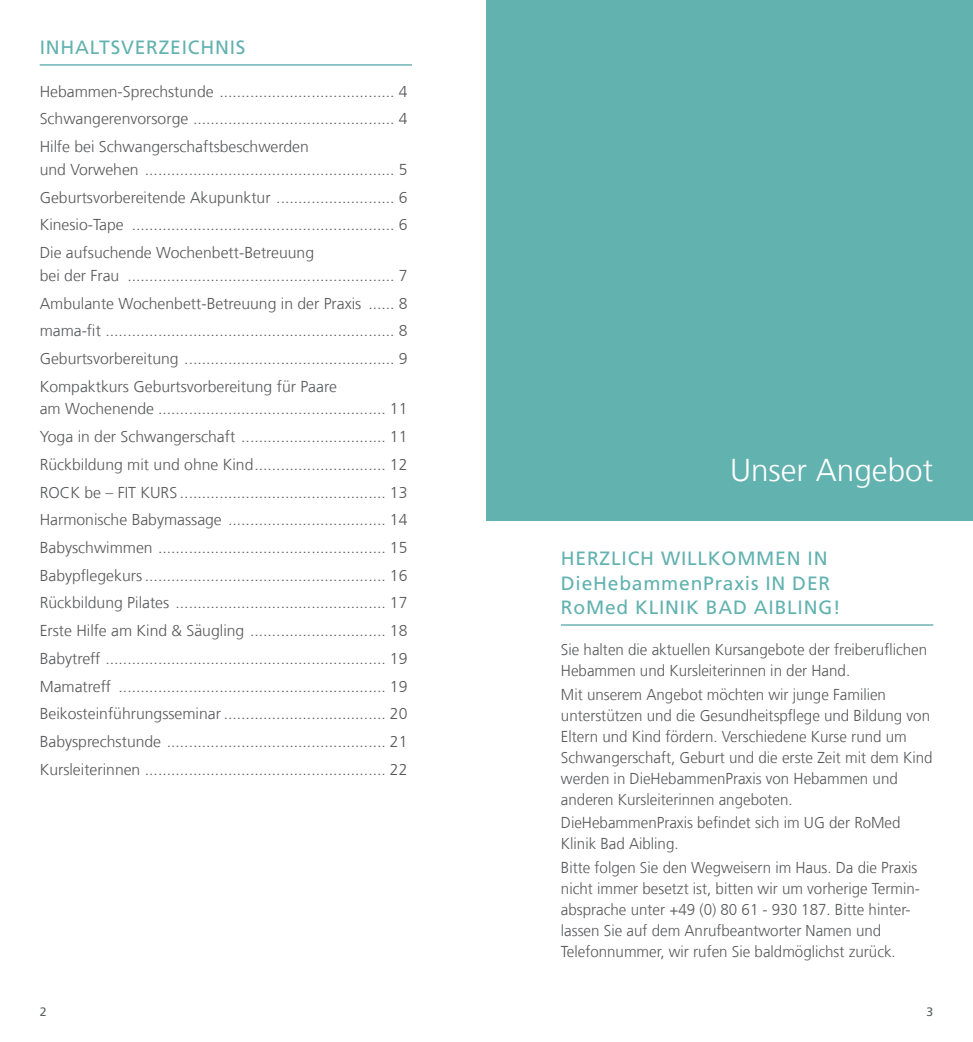
<style>
.page{position:relative;width:973px;height:1042px;background:#fff}
.page>*{position:absolute;margin:0;border:0;box-sizing:border-box;transform-origin:0 0}
.t1{font:300 31.5px "Frutiger LT Com";color:#fff}
.t2{font:19.25px/24.5px "Frutiger LT Com";letter-spacing:.04em;color:#62b2b0}
.t3{font:300 15.75px/27.7px "Frutiger LT Com";color:#57585a;text-align:justify}
.t4{font:300 15.75px/21px "Frutiger LT Com";color:#57585a;scale:.96 1}
.t5{font:12.25px "Frutiger LT Com";color:#5d6067}
</style>
<div class="page">
<div style="left:486px;top:0;width:486px;height:521px;background:#62b2b0"></div>
<hr style="left:561px;top:624px;width:372px;height:2px;background:#82bfbe">
<hr style="left:40px;top:64px;width:372px;height:2px;background:#82bfbe">
<p class="t2" style="left:40px;top:35px;width:207px">I NHALTSVERZEICH NIS</p>
<p class="t3" style="left:40px;top:78px;width:369px">Hebammen-Sprechstunde ........................................ 4<br>Schwangerenvorsorge .............................................. 4<br>Hilfe bei Schwangerschaftsbeschwerden</p>
<p class="t3" style="left:40px;top:156px;width:369px">und Vorwehen ......................................................... 5<br>Geburtsvorbereitende Akupunktur ........................... 6<br>Kinesio-Tape ............................................................ 6<br>Die aufsuchende Wochenbett-Betreuung</p>
<p class="t3" style="left:40px;top:262px;width:369px">bei der Frau ............................................................. 7<br>Ambulante Wochenbett-Betreuung in der Praxis ...... 8 mama-fit .................................................................. 8<br>Geburtsvorbereitung ................................................ 9<br>Kompaktkurs Geburtsvorbereitung für Paare</p>
<p class="t3" style="left:40px;top:395px;width:369px">am Wochenende .................................................... 11<br>Yoga in der Schwangerschaft ................................. 11<br>Rückbildung mit und ohne Kind.............................. 12<br>ROCK be – FIT KURS ............................................... 13<br>Harmonische Babymassage .................................... 14<br>Babyschwimmen .................................................... 15<br>Babypflegekurs ....................................................... 16<br>Rückbildung Pilates ................................................ 17<br>Erste Hilfe am Kind &amp; Säugling ............................... 18<br>Babytreff ................................................................ 19<br>Mamatreff ............................................................. 19<br>Beikosteinführungsseminar ..................................... 20<br>Babysprechstunde .................................................. 21<br>Kursleiterinnen ....................................................... 22</p>
<h1 class="t1" style="left:730px;top:452px;width:205px">Unser Angebot</h1>
<p class="t2" style="left:561px;top:546px;width:281px">HERZLICH WILLKOMMEN IN<br>DIEHEBAMMENPRAXIS IN DER<br>ROMED KLINIK BAD AIBLING!</p>
<p class="t4" style="left:561px;top:639px;width:383px">Sie halten die aktuellen Kursangebote der freiberuflichen<br>Hebammen und Kursleiterinnen in der Hand.</p>
<p class="t4" style="left:561px;top:684px;width:388px">Mit unserem Angebot möchten wir junge Familien unterstützen und die Gesundheitspflege und Bildung von Eltern und Kind fördern. Verschiedene Kurse rund um Schwangerschaft, Geburt und die erste Zeit mit dem Kind werden in DieHebammenPraxis von Hebammen und anderen Kursleiterinnen angeboten.</p>
<p class="t4" style="left:561px;top:812px;width:355px">DieHebammenPraxis befindet sich im UG der RoMed<br>Klinik Bad Aibling.</p>
<p class="t4" style="left:561px;top:856px;width:375px">Bitte folgen Sie den Wegweisern im Haus. Da die Praxis nicht immer besetzt ist, bitten wir um vorherige Termin&shy;absprache unter +49 (0) 80 61 - 930 187. Bitte hinter&shy;lassen Sie auf dem Anrufbeantworter Namen und Telefonnummer, wir rufen Sie baldmöglichst zurück.</p>
<p class="t5" style="left:40px;top:1005px;width:8px">2</p>
<p class="t5" style="left:926px;top:1005px;width:8px">3</p>
</div>
